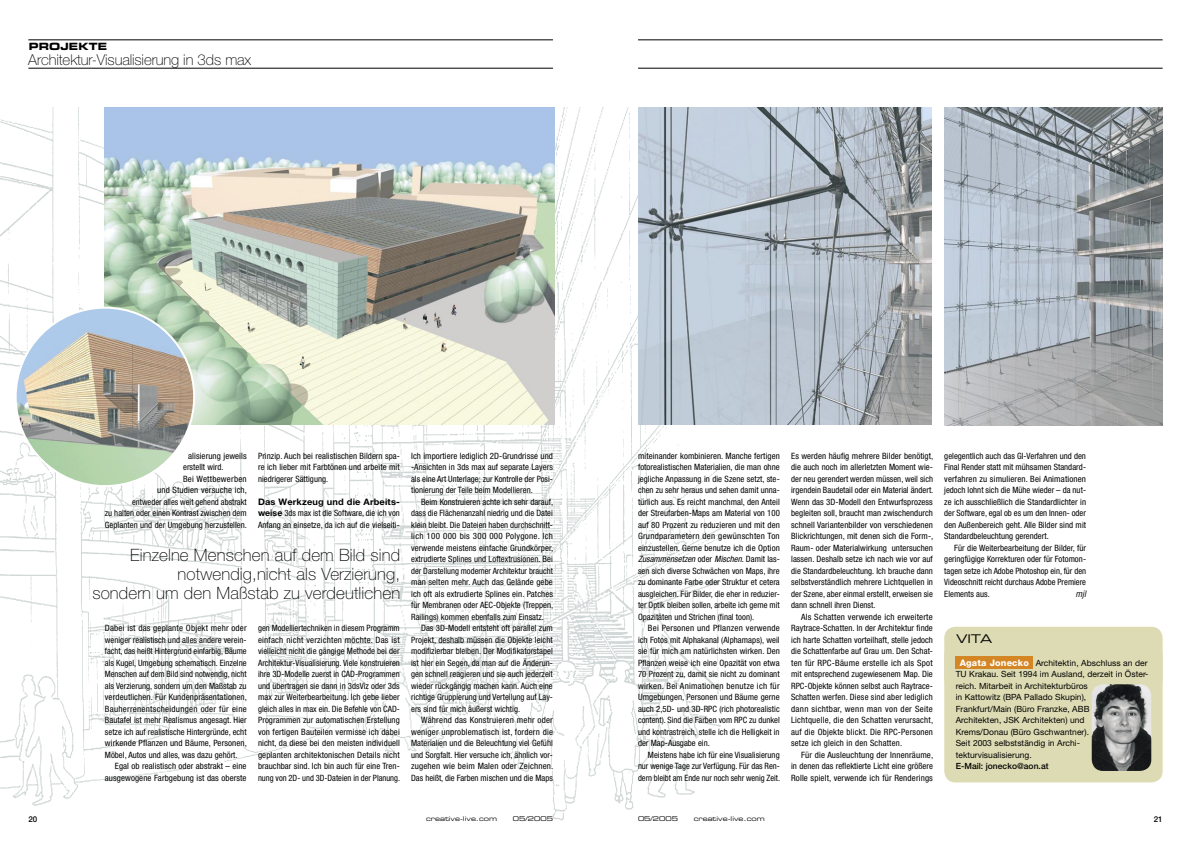
<style>
.page{position:relative;width:1191px;height:842px;background:#fff}
.page>*{position:absolute;margin:0;border:0;box-sizing:border-box;transform-origin:0 0}
.CL_Quote{font:100 17px "Helvetica Neue";letter-spacing:.005em;color:#000}
.CL_Rubrik_Unterzeile{font:100 15px "Helvetica Neue";letter-spacing:-.01em;color:#000}
.CL_Vita_Head{font:12px "Eurostile Extended Two";color:#000}
.CL_Rubrik{font:10px "Eurostile Bold Extended Two";letter-spacing:.01em;color:#000}
.CL_Fliess_Text_ohneEinzug{font:700 9px "Helvetica Neue";letter-spacing:.015em;color:#000}
.CL_Vita_Autor{font:800 9px "Helvetica Neue";letter-spacing:.02em;color:#fff}
.CL_Fliess_Text_mitEinzug{font:condensed 8.7px/11.5px "Helvetica Neue";color:#000;text-align:justify}
.CL_Fliess_Text_ohneEinzug-2{font:condensed 8.7px/11.5px "Helvetica Neue";color:#000;text-align:justify}
.CL_Fliess_Text_mitEinzug-2{font:italic condensed 8.7px "Helvetica";color:#000}
.CL_Vita_Text{font:8.5px/11.5px "Helvetica Neue";letter-spacing:.005em;color:#000}
.CL_Vita_Mail{font:500 8.5px "Helvetica Neue";letter-spacing:.005em;color:#000}
.t1{font:500 8px "Helvetica Neue";color:#000}
.t2{font:6.5px "Eurostile Extended Two";color:#000}
.s1{font-weight:700;font-stretch:normal;font-size:9px}
.s2{font-style:italic}
</style>
<div class="page">
<img style="left:0;top:108px;width:720px;height:713px">
<hr style="left:28px;top:68px;width:525px;height:1px;background:#000">
<hr style="left:28px;top:40px;width:525px;height:1px;background:#000">
<div style="left:944px;top:627px;width:218px;height:155px;background:#dddbb3"></div>
<div style="left:955px;top:657px;width:78px;height:12px;background:#d48625"></div>
<img style="left:1091px;top:684px;width:60px;height:87px">
<hr style="left:638px;top:40px;width:524px;height:1px;background:#000">
<hr style="left:638px;top:68px;width:524px;height:1px;background:#000">
<img style="left:105px;top:108px;width:449px;height:316px">
<img style="left:944px;top:108px;width:218px;height:317px">
<img style="left:638px;top:108px;width:293px;height:316px">
<img style="left:16px;top:308px;width:178px;height:178px;border-radius:50%">
<p class="CL_Rubrik" style="left:29px;top:40px;width:80px">PROJEKTE</p>
<p class="CL_Rubrik_Unterzeile" style="left:28px;top:51px;width:224px">Architektur-Visualisierung in 3ds max</p>
<p class="CL_Fliess_Text_mitEinzug" style="left:183px;top:450px;width:65px;text-indent:5px">alisierung jeweils erstellt wird.</p>
<p class="CL_Fliess_Text_mitEinzug" style="left:105px;top:473px;width:144px;text-align:right">Bei Wettbewerben<br>und Studien versuche ich,<br>entweder alles weit gehend abstrakt<br>zu halten oder einen Kontrast zwischen dem Geplanten und der Umgebung herzustellen.</p>
<p class="CL_Fliess_Text_mitEinzug" style="left:258px;top:450px;width:143px">Prinzip. Auch bei realistischen Bildern spa&shy;re ich lieber mit Farbtönen und arbeite mit niedrigerer Sättigung.</p>
<p class="CL_Fliess_Text_ohneEinzug" style="left:258px;top:496px;width:143px">Das Werkzeug und die Arbeits-</p>
<p class="CL_Fliess_Text_ohneEinzug-2" style="left:258px;top:507px;width:143px"><span class="s1">weise</span> 3ds max ist die Software, die ich von<br>Anfang an einsetze, da ich auf die vielseiti-</p>
<p class="CL_Quote" style="left:130px;top:546px;width:271px">Einzelne Menschen auf dem Bild sind</p>
<p class="CL_Quote" style="left:178px;top:565px;width:224px">notwendig,nicht als Verzierung,</p>
<p class="CL_Quote" style="left:92px;top:584px;width:309px">sondern um den Maßstab zu verdeutlichen</p>
<p class="CL_Fliess_Text_mitEinzug" style="left:105px;top:622px;width:143px">Dabei ist das geplante Objekt mehr oder weniger realistisch und alles andere verein&shy;facht, das heißt Hintergrund einfarbig, Bäume als Kugel, Umgebung schematisch. Einzelne Menschen auf dem Bild sind notwendig, nicht als Verzierung, sondern um den Maßstab zu verdeutlichen. Für Kundenpräsentationen, Bauherrenentscheidungen oder für eine Bautafel ist mehr Realismus angesagt. Hier setze ich auf realistische Hintergründe, echt wirkende Pflanzen und Bäume, Personen, Möbel, Autos und alles, was dazu gehört.</p>
<p class="CL_Fliess_Text_mitEinzug" style="left:105px;top:760px;width:143px;text-align:right">Egal ob realistisch oder abstrakt – eine ausgewogene Farbgebung ist das oberste</p>
<p class="CL_Fliess_Text_ohneEinzug-2" style="left:258px;top:622px;width:144px">gen Modelliertechniken in diesem Programm einfach nicht verzichten möchte. Das ist vielleicht nicht die gängige Methode bei der Architektur-Visualisierung. Viele konstruieren ihre 3D-Modelle zuerst in CAD-Programmen und übertragen sie dann in 3dsViz oder 3ds max zur Weiterbearbeitung. Ich gebe lieber gleich alles in max ein. Die Befehle von CAD-Programmen zur automatischen Erstellung von fertigen Bauteilen vermisse ich dabei nicht, da diese bei den meisten individuell geplanten architektonischen Details nicht brauchbar sind. Ich bin auch für eine Tren&shy;nung von 2D- und 3D-Dateien in der Planung.</p>
<p class="CL_Fliess_Text_ohneEinzug-2" style="left:411px;top:450px;width:143px">Ich importiere lediglich 2D-Grundrisse und -Ansichten in 3ds max auf separate Layers als eine Art Unterlage; zur Kontrolle der Posi&shy;tionierung der Teile beim Modellieren.</p>
<p class="CL_Fliess_Text_mitEinzug" style="left:411px;top:496px;width:144px;text-indent:10px">Beim Konstruieren achte ich sehr darauf, dass die Flächenanzahl niedrig und die Datei klein bleibt. Die Dateien haben durchschnitt&shy;lich 100 000 bis 300 000 Polygone. Ich verwende meistens einfache Grundkörper, extrudierte Splines und Loftextrusionen. Bei der Darstellung moderner Architektur braucht man selten mehr. Auch das Gelände gebe ich oft als extrudierte Splines ein. Patches für Membranen oder AEC-Objekte (Treppen, Railings) kommen ebenfalls zum Einsatz.</p>
<p class="CL_Fliess_Text_mitEinzug" style="left:411px;top:622px;width:143px;text-indent:10px">Das 3D-Modell entsteht oft parallel zum Projekt, deshalb müssen die Objekte leicht modifizierbar bleiben. Der Modifikatorstapel ist hier ein Segen, da man auf die Änderun&shy;gen schnell reagieren und sie auch jederzeit wieder rückgängig machen kann. Auch eine richtige Gruppierung und Verteilung auf Lay&shy;ers sind für mich äußerst wichtig.</p>
<p class="CL_Fliess_Text_mitEinzug" style="left:411px;top:714px;width:144px;text-indent:10px">Während das Konstruieren mehr oder weniger unproblematisch ist, fordern die Materialien und die Beleuchtung viel Gefühl und Sorgfalt. Hier versuche ich, ähnlich vor&shy;zugehen wie beim Malen oder Zeichnen.<br>Das heißt, die Farben mischen und die Maps</p>
<p class="t1" style="left:28px;top:814px;width:10px">20</p>
<p class="t2" style="left:426px;top:814px;width:73px">creative-live.com</p>
<p class="t2" style="left:513px;top:814px;width:42px">05/2005</p>
<p class="CL_Fliess_Text_mitEinzug" style="left:638px;top:450px;width:143px">miteinander kombinieren. Manche fertigen fotorealistischen Materialien, die man ohne jegliche Anpassung in die Szene setzt, ste&shy;chen zu sehr heraus und sehen damit unna&shy;türlich aus. Es reicht manchmal, den Anteil der Streufarben-Maps am Material von 100 auf 80 Prozent zu reduzieren und mit den Grundparametern den gewünschten Ton einzustellen. Gerne benutze ich die Option <span class="s2">Zusammensetzen</span> oder <span class="s2">Mischen</span>. Damit las&shy;sen sich diverse Schwächen von Maps, ihre zu dominante Farbe oder Struktur et cetera ausgleichen. Für Bilder, die eher in reduzier&shy;ter Optik bleiben sollen, arbeite ich gerne mit Opazitäten und Strichen (final toon).</p>
<p class="CL_Fliess_Text_mitEinzug" style="left:638px;top:622px;width:143px;text-indent:10px">Bei Personen und Pflanzen verwende ich Fotos mit Alphakanal (Alphamaps), weil sie für mich am natürlichsten wirken. Den Pflanzen weise ich eine Opazität von etwa 70 Prozent zu, damit sie nicht zu dominant wirken. Bei Animationen benutze ich für Umgebungen, Personen und Bäume gerne auch 2,5D- und 3D-RPC (rich photorealistic content). Sind die Farben vom RPC zu dunkel und kontrastreich, stelle ich die Helligkeit in der Map-Ausgabe ein.</p>
<p class="CL_Fliess_Text_mitEinzug" style="left:638px;top:749px;width:144px;text-indent:10px">Meistens habe ich für eine Visualisierung nur wenige Tage zur Verfügung. Für das Ren&shy;dern bleibt am Ende nur noch sehr wenig Zeit.</p>
<p class="CL_Fliess_Text_mitEinzug" style="left:791px;top:450px;width:144px">Es werden häufig mehrere Bilder benötigt, die auch noch im allerletzten Moment wie&shy;der neu gerendert werden müssen, weil sich irgendein Baudetail oder ein Material ändert.<br>Wenn das 3D-Modell den Entwurfsprozess begleiten soll, braucht man zwischendurch schnell Variantenbilder von verschiedenen Blickrichtungen, mit denen sich die Form-, Raum- oder Materialwirkung untersuchen lassen. Deshalb setze ich nach wie vor auf die Standardbeleuchtung. Ich brauche dann selbstverständlich mehrere Lichtquellen in der Szene, aber einmal erstellt, erweisen sie dann schnell ihren Dienst.</p>
<p class="CL_Fliess_Text_mitEinzug" style="left:791px;top:611px;width:143px;text-indent:10px">Als Schatten verwende ich erweiterte Raytrace-Schatten. In der Architektur finde ich harte Schatten vorteilhaft, stelle jedoch die Schattenfarbe auf Grau um. Den Schat&shy;ten für RPC-Bäume erstelle ich als Spot mit entsprechend zugewiesenem Map. Die RPC-Objekte können selbst auch Raytrace-Schatten werfen. Diese sind aber lediglich dann sichtbar, wenn man von der Seite Lichtquelle, die den Schatten verursacht, auf die Objekte blickt. Die RPC-Personen setze ich gleich in den Schatten.</p>
<p class="CL_Fliess_Text_mitEinzug" style="left:791px;top:749px;width:144px;text-indent:10px">Für die Ausleuchtung der Innenräume, in denen das reflektierte Licht eine größere Rolle spielt, verwende ich für Renderings</p>
<p class="CL_Fliess_Text_mitEinzug" style="left:944px;top:450px;width:143px">gelegentlich auch das GI-Verfahren und den Final Render statt mit mühsamen Standard&shy;verfahren zu simulieren. Bei Animationen jedoch lohnt sich die Mühe wieder – da nut&shy;ze ich ausschließlich die Standardlichter in der Software, egal ob es um den Innen- oder den Außenbereich geht. Alle Bilder sind mit Standardbeleuchtung gerendert.</p>
<p class="CL_Fliess_Text_mitEinzug" style="left:944px;top:542px;width:143px;text-indent:10px">Für die Weiterbearbeitung der Bilder, für geringfügige Korrekturen oder für Fotomon&shy;tagen setze ich Adobe Photoshop ein, für den Videoschnitt reicht durchaus Adobe Premiere Elements aus.</p>
<p class="CL_Fliess_Text_mitEinzug-2" style="left:1075px;top:588px;width:12px">mjl</p>
<p class="CL_Vita_Head" style="left:956px;top:630px;width:38px">VITA</p>
<p class="CL_Vita_Text" style="left:955px;top:657px;width:194px;text-indent:80px">Architektin, Abschluss an der TU Krakau. Seit 1994 im Ausland, derzeit in Öster&shy;reich. Mitarbeit in Architekturbüros<br>in Kattowitz (BPA Pallado Skupin),<br>Frankfurt/Main (Büro Franzke, ABB<br>Architekten, JSK Architekten) und<br>Krems/Donau (Büro Gschwantner).<br>Seit 2003 selbstständig in Archi&shy;tekturvisualisierung.</p>
<p class="CL_Vita_Mail" style="left:955px;top:761px;width:94px">E-Mail: jonecko@aon.at</p>
<p class="CL_Vita_Autor" style="left:959px;top:658px;width:71px">Agata Jonecko</p>
<p class="t2" style="left:638px;top:814px;width:42px">05/2005</p>
<p class="t2" style="left:693px;top:814px;width:73px">creative-live.com</p>
<p class="t1" style="left:1153px;top:814px;width:10px">21</p>
</div>
